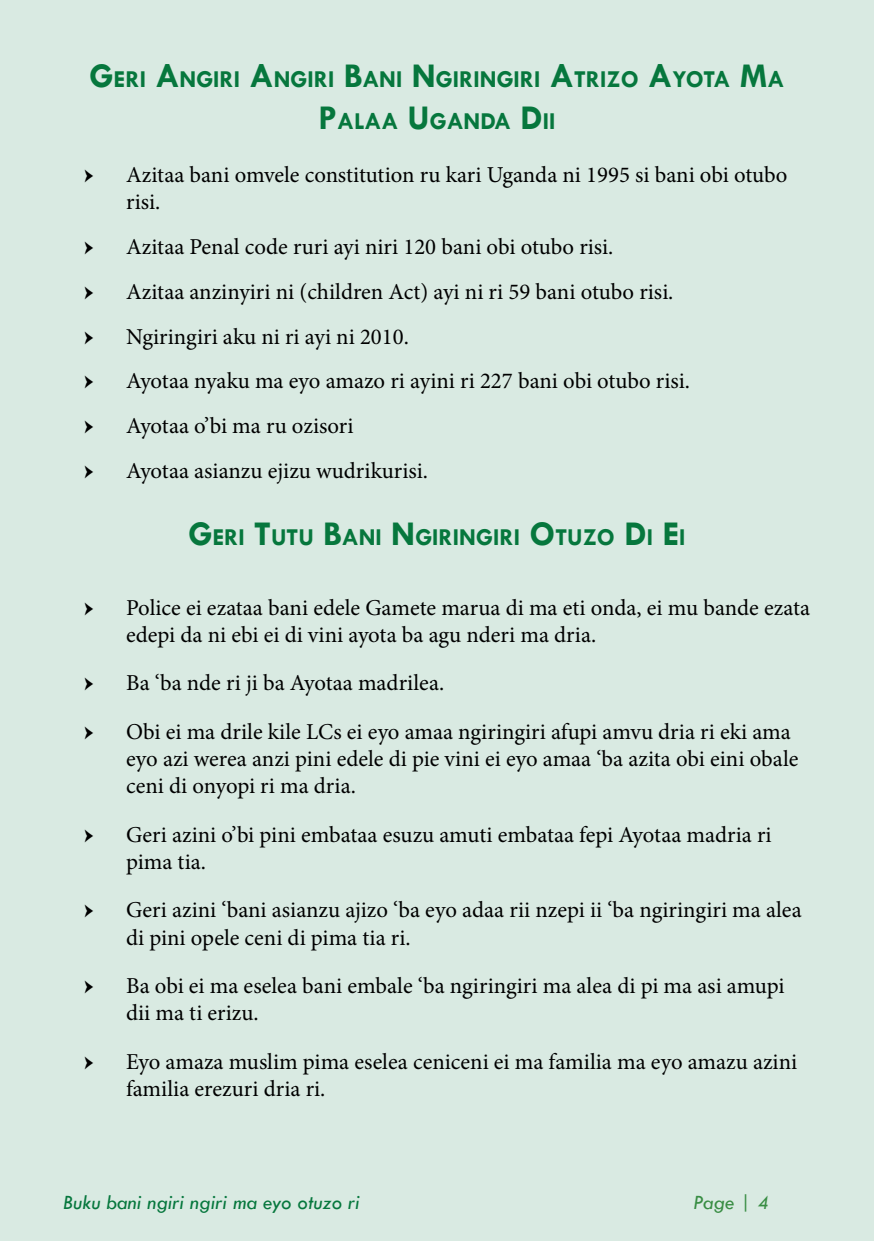
<style>
.page{position:relative;width:874px;height:1241px;background:#fff}
.page>*{position:absolute;margin:0;border:0;box-sizing:border-box;transform-origin:0 0}
.t1{font:700 24.5px/42px "Tw Cen";color:#06773d;text-align:center}
.t2{font:22.75px/27.3px "Minion Pro";color:#000}
.t3{font:italic 21px "Tw Cen";color:#06773d}
.t4{font:italic 21px "Tw Cen";color:#388d43}
.s1{font-size:35px}
</style>
<div class="page">
<div style="left:0;top:0;width:873px;height:1240px;background:#d9eae2"></div>
<p class="t1" style="left:89px;top:58px;width:696px"><span class="s1">G</span>ERI <span class="s1">A</span>NGIRI <span class="s1">A</span>NGIRI <span class="s1">B</span>ANI <span class="s1">N</span>GIRINGIRI <span class="s1">A</span>TRIZO <span class="s1">A</span>YOTA <span class="s1">M</span>A<br><span class="s1">P</span>ALAA <span class="s1">U</span> GANDA <span class="s1">D</span>II</p>
<p class="t2" style="left:84px;top:161px;width:11px">ӹ</p>
<p class="t2" style="left:126px;top:161px;width:662px">Azitaa bani omvele constitution ru kari Uganda ni 1995 si bani obi otubo risi.</p>
<p class="t2" style="left:84px;top:233px;width:11px">ӹ</p>
<p class="t2" style="left:126px;top:233px;width:488px">Azitaa Penal code ruri ayi niri 120 bani obi otubo risi.</p>
<p class="t2" style="left:84px;top:278px;width:11px">ӹ</p>
<p class="t2" style="left:126px;top:278px;width:548px">Azitaa anzinyiri ni (children Act) ayi ni ri 59 bani otubo risi.</p>
<p class="t2" style="left:84px;top:323px;width:11px">ӹ</p>
<p class="t2" style="left:126px;top:323px;width:284px">Ngiringiri aku ni ri ayi ni 2010.</p>
<p class="t2" style="left:84px;top:367px;width:11px">ӹ</p>
<p class="t2" style="left:126px;top:367px;width:565px">Ayotaa nyaku ma eyo amazo ri ayini ri 227 bani obi otubo risi.</p>
<p class="t2" style="left:84px;top:412px;width:11px">ӹ</p>
<p class="t2" style="left:126px;top:412px;width:229px">Ayotaa o’bi ma ru ozisori</p>
<p class="t2" style="left:84px;top:457px;width:11px">ӹ</p>
<p class="t2" style="left:126px;top:457px;width:303px">Ayotaa asianzu ejizu wudrikurisi.</p>
<p class="t1" style="left:188px;top:516px;width:498px"><span class="s1">G</span>ERI <span class="s1">T</span>UTU <span class="s1">B</span>ANI <span class="s1">N</span>GIRINGIRI <span class="s1">O</span>TUZO <span class="s1">D</span>I <span class="s1">E</span>I</p>
<p class="t2" style="left:84px;top:593px;width:11px">ӹ</p>
<p class="t2" style="left:126px;top:593px;width:685px">Police ei ezataa bani edele Gamete marua di ma eti onda, ei mu bande ezata edepi da ni ebi ei di vini ayota ba agu nderi ma dria.</p>
<p class="t2" style="left:84px;top:669px;width:11px">ӹ</p>
<p class="t2" style="left:126px;top:669px;width:319px">Ba ‘ba nde ri ji ba Ayotaa madrilea.</p>
<p class="t2" style="left:84px;top:717px;width:11px">ӹ</p>
<p class="t2" style="left:126px;top:717px;width:673px">Obi ei ma drile kile LCs ei eyo amaa ngiringiri afupi amvu dria ri eki ama eyo azi werea anzi pini edele di pie vini ei eyo amaa ‘ba azita obi eini obale ceni di onyopi ri ma dria.</p>
<p class="t2" style="left:84px;top:820px;width:11px">ӹ</p>
<p class="t2" style="left:126px;top:820px;width:646px">Geri azini o’bi pini embataa esuzu amuti embataa fepi Ayotaa madria ri pima tia.</p>
<p class="t2" style="left:84px;top:896px;width:11px">ӹ</p>
<p class="t2" style="left:126px;top:896px;width:676px">Geri azini ‘bani asianzu ajizo ‘ba eyo adaa rii nzepi ii ‘ba ngiringiri ma alea di pini opele ceni di pima tia ri.</p>
<p class="t2" style="left:84px;top:971px;width:11px">ӹ</p>
<p class="t2" style="left:126px;top:971px;width:659px">Ba obi ei ma eselea bani embale ‘ba ngiringiri ma alea di pi ma asi amupi dii ma ti erizu.</p>
<p class="t2" style="left:84px;top:1047px;width:11px">ӹ</p>
<p class="t2" style="left:126px;top:1047px;width:672px">Eyo amaza muslim pima eselea ceniceni ei ma familia ma eyo amazu azini familia erezuri dria ri.</p>
<p class="t3" style="left:63px;top:1189px;width:298px">Buku bani ngiri ngiri ma eyo otuzo ri</p>
<p class="t4" style="left:693px;top:1189px;width:77px">Page | 4</p>
</div>
